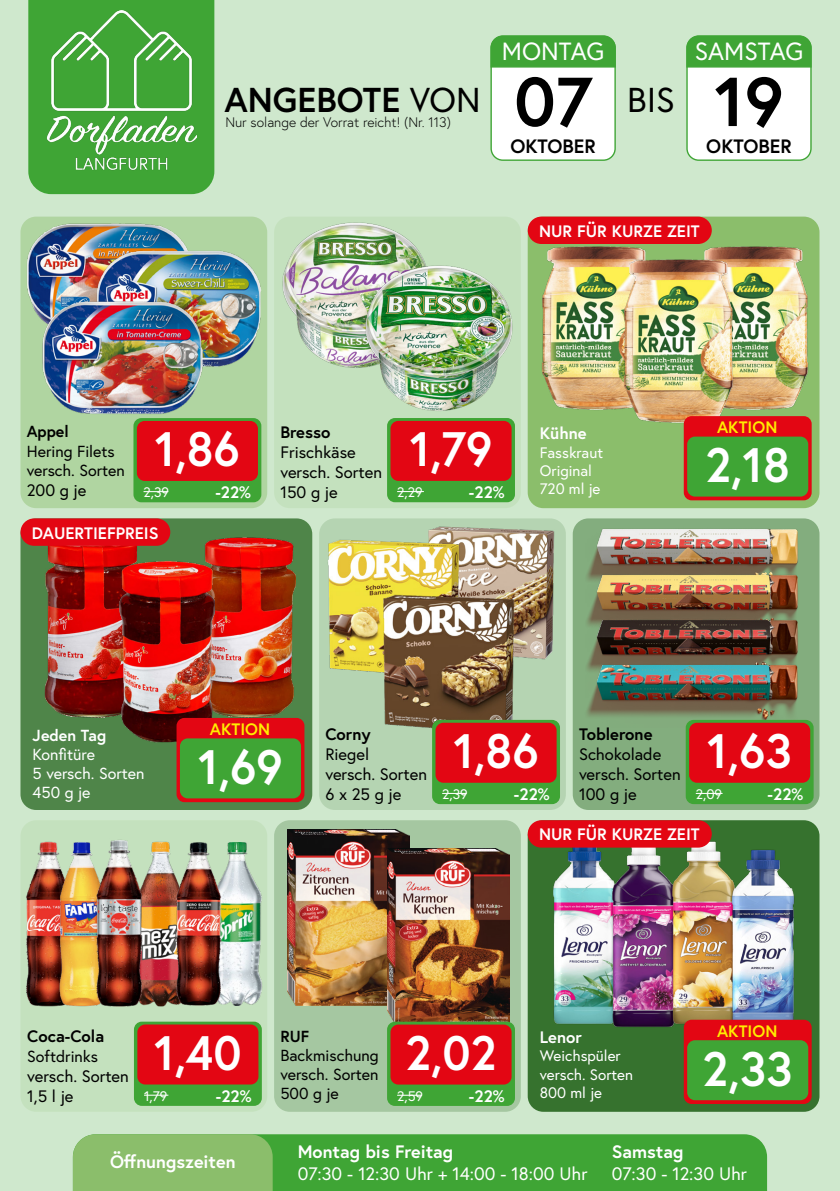
<style>
.page{position:relative;width:840px;height:1191px;background:#fff}
.page>*{position:absolute;margin:0;border:0;box-sizing:border-box;transform-origin:0 0}
.t1{font:700 69px "Europa";color:#000}
.t2{font:700 48.4px "Europa";color:#fff;scale:.96 1}
.t3{font:700 34.6px "Europa";color:#000}
.t4{font:24.8px "Europa";color:#fff}
.t5{font:700 19.4px "Europa";color:#000}
.t6{font:18px "Europa";color:#fff}
.t7{font:700 18px "Europa";color:#fff}
.t8{font:16.6px/19.8px "Europa";color:#000}
.t9{font:700 16.6px "Europa";color:#fff}
.t10{font:700 16.6px "Europa";color:#000}
.t11{font:700 16.6px "Europa";color:#ffed00}
.t12{font:16px/19.2px "Europa";color:#000}
.t13{font:16px/19.2px "Europa";color:#fff}
.t14{font:700 16px "Europa";color:#fff}
.t15{font:700 16px "Europa";color:#000}
.t16{font:15.2px/18.2px "Europa";color:#fff}
.t17{font:300 13.8px "Europa";color:#000}
.t18{font:13.8px "Europa";color:#fff}
.s1{font-weight:400}
.s2{font-size:69px}
</style>
<div class="page">
<div style="left:0;top:0;width:839px;height:1191px;background:#cfe8cd"></div>
<div style="left:527px;top:217px;width:292px;height:291px;background:#8bbe6b;border-radius:16px"></div>
<div style="left:527px;top:820px;width:292px;height:291px;background:#36722e;border-radius:16px"></div>
<div style="left:20px;top:518px;width:292px;height:292px;background:#4f8549;border-radius:16px"></div>
<div style="left:572px;top:518px;width:247px;height:292px;background:#83ad7e;border-radius:16px"></div>
<div style="left:319px;top:518px;width:246px;height:292px;background:#b5d4b2;border-radius:16px"></div>
<div style="left:274px;top:217px;width:246px;height:291px;background:#c4e1be;border-radius:16px"></div>
<div style="left:274px;top:820px;width:246px;height:291px;background:#a5c7a1;border-radius:16px"></div>
<div style="left:20px;top:217px;width:247px;height:291px;background:#b0d5a1;border-radius:16px"></div>
<div style="left:20px;top:820px;width:247px;height:291px;background:#c4e1be;border-radius:16px"></div>
<img style="left:27px;top:219px;width:160px;height:99px">
<img style="left:97px;top:250px;width:164px;height:116px">
<img style="left:40px;top:300px;width:165px;height:114px">
<img style="left:45px;top:546px;width:93px;height:171px">
<img style="left:205px;top:537px;width:91px;height:180px">
<img style="left:120px;top:561px;width:94px;height:181px">
<img style="left:26px;top:841px;width:22px;height:166px">
<img style="left:48px;top:841px;width:40px;height:166px">
<img style="left:149px;top:841px;width:18px;height:166px">
<img style="left:229px;top:842px;width:34px;height:163px">
<img style="left:88px;top:840px;width:61px;height:167px">
<img style="left:167px;top:842px;width:62px;height:164px">
<img style="left:428px;top:521px;width:134px;height:139px">
<img style="left:328px;top:536px;width:137px;height:136px">
<img style="left:588px;top:529px;width:210px;height:44px">
<img style="left:376px;top:592px;width:144px;height:137px">
<img style="left:287px;top:829px;width:122px;height:176px">
<img style="left:387px;top:848px;width:121px;height:173px">
<img style="left:544px;top:847px;width:59px;height:177px">
<img style="left:603px;top:847px;width:70px;height:180px">
<img style="left:663px;top:838px;width:59px;height:188px">
<img style="left:722px;top:849px;width:73px;height:170px">
<img style="left:587px;top:573px;width:211px;height:45px">
<img style="left:587px;top:618px;width:211px;height:46px">
<img style="left:587px;top:664px;width:222px;height:57px">
<img style="left:282px;top:222px;width:143px;height:146px">
<img style="left:363px;top:262px;width:150px;height:149px">
<img style="left:536px;top:243px;width:110px;height:167px">
<img style="left:701px;top:243px;width:108px;height:167px">
<img style="left:616px;top:256px;width:120px;height:167px">
<div style="left:176px;top:718px;width:128px;height:84px;background:#e30613;border-radius:8px"></div>
<div style="left:527px;top:820px;width:184px;height:27px;background:#e30613;border-radius:14px"></div>
<div style="left:20px;top:518px;width:150px;height:28px;background:#e30613;border-radius:14px"></div>
<div style="left:527px;top:217px;width:184px;height:27px;background:#e30613;border-radius:14px"></div>
<div style="left:133px;top:418px;width:128px;height:84px;background:#3fa535;border-radius:8px"></div>
<div style="left:180px;top:738px;width:121px;height:60px;background:#3fa535;border-radius:8px"></div>
<div style="left:387px;top:418px;width:127px;height:84px;background:#3fa535;border-radius:8px"></div>
<div style="left:432px;top:720px;width:127px;height:84px;background:#3fa535;border-radius:8px"></div>
<div style="left:387px;top:1021px;width:127px;height:85px;background:#3fa535;border-radius:8px"></div>
<div style="left:134px;top:1021px;width:128px;height:84px;background:#3fa535;border-radius:8px"></div>
<div style="left:685px;top:720px;width:128px;height:84px;background:#3fa535;border-radius:8px"></div>
<div style="left:683px;top:416px;width:128px;height:84px;background:#e30613;border-radius:8px"></div>
<div style="left:683px;top:1019px;width:128px;height:85px;background:#e30613;border-radius:8px"></div>
<div style="left:28px;top:0;width:186px;height:194px;background:#3fa535"></div>
<svg style="left:73px;top:1134px;width:693px;height:57px;background:#56ac46"></svg>
<div style="left:491px;top:36px;width:123px;height:124px;background:#fff;border-radius:12px"></div>
<div style="left:490px;top:36px;width:125px;height:125px;border:1px solid #3fa535;border-radius:12px"></div>
<svg style="left:490px;top:35px;width:126px;height:33px;background:#45a73b"></svg>
<div style="left:686px;top:36px;width:124px;height:124px;background:#fff;border-radius:12px"></div>
<div style="left:686px;top:36px;width:125px;height:125px;border:1px solid #3fa535;border-radius:12px"></div>
<svg style="left:686px;top:35px;width:125px;height:33px;background:#44a73b"></svg>
<div style="left:137px;top:421px;width:121px;height:60px;background:#e30613;border-radius:8px"></div>
<div style="left:390px;top:421px;width:121px;height:60px;background:#e30613;border-radius:8px"></div>
<div style="left:435px;top:722px;width:121px;height:60px;background:#e30613;border-radius:8px"></div>
<div style="left:390px;top:1024px;width:121px;height:60px;background:#e30613;border-radius:8px"></div>
<div style="left:137px;top:1024px;width:121px;height:60px;background:#e30613;border-radius:8px"></div>
<div style="left:688px;top:722px;width:121px;height:60px;background:#e30613;border-radius:8px"></div>
<div style="left:686px;top:436px;width:121px;height:60px;background:#3fa535;border-radius:8px"></div>
<div style="left:686px;top:1040px;width:121px;height:60px;background:#3fa535;border-radius:8px"></div>
<img style="left:46px;top:11px;width:151px;height:162px">
<svg style="left:143px;top:491px;width:25px;height:1px"></svg>
<svg style="left:397px;top:491px;width:26px;height:1px"></svg>
<svg style="left:442px;top:793px;width:24px;height:1px"></svg>
<svg style="left:397px;top:1094px;width:25px;height:1px"></svg>
<svg style="left:144px;top:1094px;width:24px;height:1px"></svg>
<svg style="left:695px;top:793px;width:27px;height:1px"></svg>
<h3 class="t4" style="left:501px;top:36px;width:104px">MONTAG</h3>
<h3 class="t3" style="left:224px;top:76px;width:451px">ANGEBOTE <span class="s1">VON</span> <span class="s2">07</span> <span class="s1">BIS</span></h3>
<p class="t17" style="left:225px;top:113px;width:227px">Nur solange der Vorrat reicht! (Nr. 113)</p>
<p class="t5" style="left:510px;top:132px;width:87px">OKTOBER</p>
<h3 class="t4" style="left:694px;top:36px;width:110px">SAMSTAG</h3>
<h1 class="t1" style="left:713px;top:55px;width:71px">19</h1>
<p class="t5" style="left:706px;top:132px;width:87px">OKTOBER</p>
<p class="t9" style="left:538px;top:220px;width:162px">NUR FÜR KURZE ZEIT</p>
<p class="t15" style="left:27px;top:421px;width:44px">Appel</p>
<p class="t12" style="left:27px;top:441px;width:100px;line-height:19.8px">Hering Filets versch. Sorten</p>
<p class="t8" style="left:27px;top:480px;width:61px">200 g je</p>
<p class="t10" style="left:280px;top:421px;width:52px">Bresso</p>
<p class="t8" style="left:280px;top:442px;width:103px">Frischkäse versch. Sorten<br>150 g je</p>
<h2 class="t2" style="left:155px;top:416px;width:90px">1,86</h2>
<h2 class="t2" style="left:409px;top:416px;width:88px">1,79</h2>
<p class="t9" style="left:215px;top:481px;width:37px">-22%</p>
<p class="t9" style="left:468px;top:481px;width:37px">-22%</p>
<p class="t18" style="left:143px;top:483px;width:27px">2,39</p>
<p class="t18" style="left:397px;top:483px;width:27px">2,29</p>
<p class="t9" style="left:32px;top:521px;width:128px">DAUERTIEFPREIS</p>
<p class="t9" style="left:539px;top:422px;width:48px">Kühne</p>
<p class="t16" style="left:539px;top:443px;width:65px">Fasskraut<br>Original<br>720 ml je</p>
<p class="t11" style="left:716px;top:416px;width:62px">AKTION</p>
<h2 class="t2" style="left:705px;top:432px;width:90px">2,18</h2>
<p class="t14" style="left:33px;top:724px;width:75px">Jeden Tag</p>
<p class="t13" style="left:33px;top:744px;width:113px">Konfitüre<br>5 versch. Sorten<br>450 g je</p>
<p class="t11" style="left:210px;top:718px;width:62px">AKTION</p>
<h2 class="t2" style="left:198px;top:734px;width:89px">1,69</h2>
<p class="t10" style="left:325px;top:723px;width:47px">Corny</p>
<p class="t8" style="left:325px;top:744px;width:103px">Riegel<br>versch. Sorten<br>6 x 25 g je</p>
<h2 class="t2" style="left:453px;top:718px;width:90px">1,86</h2>
<p class="t18" style="left:442px;top:785px;width:27px">2,39</p>
<p class="t9" style="left:513px;top:782px;width:37px">-22%</p>
<p class="t10" style="left:578px;top:723px;width:75px">Toblerone</p>
<p class="t8" style="left:578px;top:744px;width:103px">Schokolade versch. Sorten<br>100 g je</p>
<h2 class="t2" style="left:707px;top:718px;width:90px">1,63</h2>
<p class="t18" style="left:695px;top:785px;width:28px">2,09</p>
<p class="t9" style="left:767px;top:782px;width:37px">-22%</p>
<p class="t9" style="left:538px;top:823px;width:162px">NUR FÜR KURZE ZEIT</p>
<p class="t10" style="left:27px;top:1025px;width:78px">Coca-Cola</p>
<p class="t12" style="left:27px;top:1046px;width:72px">Softdrinks</p>
<p class="t8" style="left:27px;top:1065px;width:103px">versch. Sorten<br>1,5 l je</p>
<p class="t15" style="left:280px;top:1025px;width:30px">RUF</p>
<p class="t12" style="left:280px;top:1045px;width:100px;text-align:justify">Backmischung versch. Sorten 500 g je</p>
<h2 class="t2" style="left:154px;top:1020px;width:93px">1,40</h2>
<h2 class="t2" style="left:405px;top:1020px;width:96px">2,02</h2>
<p class="t9" style="left:216px;top:1084px;width:37px">-22%</p>
<p class="t9" style="left:468px;top:1084px;width:37px">-22%</p>
<p class="t18" style="left:144px;top:1087px;width:25px">1,79</p>
<p class="t18" style="left:397px;top:1087px;width:27px">2,59</p>
<p class="t9" style="left:539px;top:1026px;width:43px">Lenor</p>
<p class="t16" style="left:539px;top:1046px;width:95px">Weichspüler versch. Sorten<br>800 ml je</p>
<p class="t11" style="left:716px;top:1019px;width:62px">AKTION</p>
<h2 class="t2" style="left:702px;top:1035px;width:95px">2,33</h2>
<p class="t7" style="left:110px;top:1149px;width:127px">Öffnungszeiten</p>
<p class="t7" style="left:297px;top:1139px;width:157px">Montag bis Freitag</p>
<p class="t6" style="left:297px;top:1161px;width:291px">07:30 - 12:30 Uhr + 14:00 - 18:00 Uhr</p>
<p class="t7" style="left:611px;top:1139px;width:73px">Samstag</p>
<p class="t6" style="left:611px;top:1161px;width:137px">07:30 - 12:30 Uhr</p>
</div>
